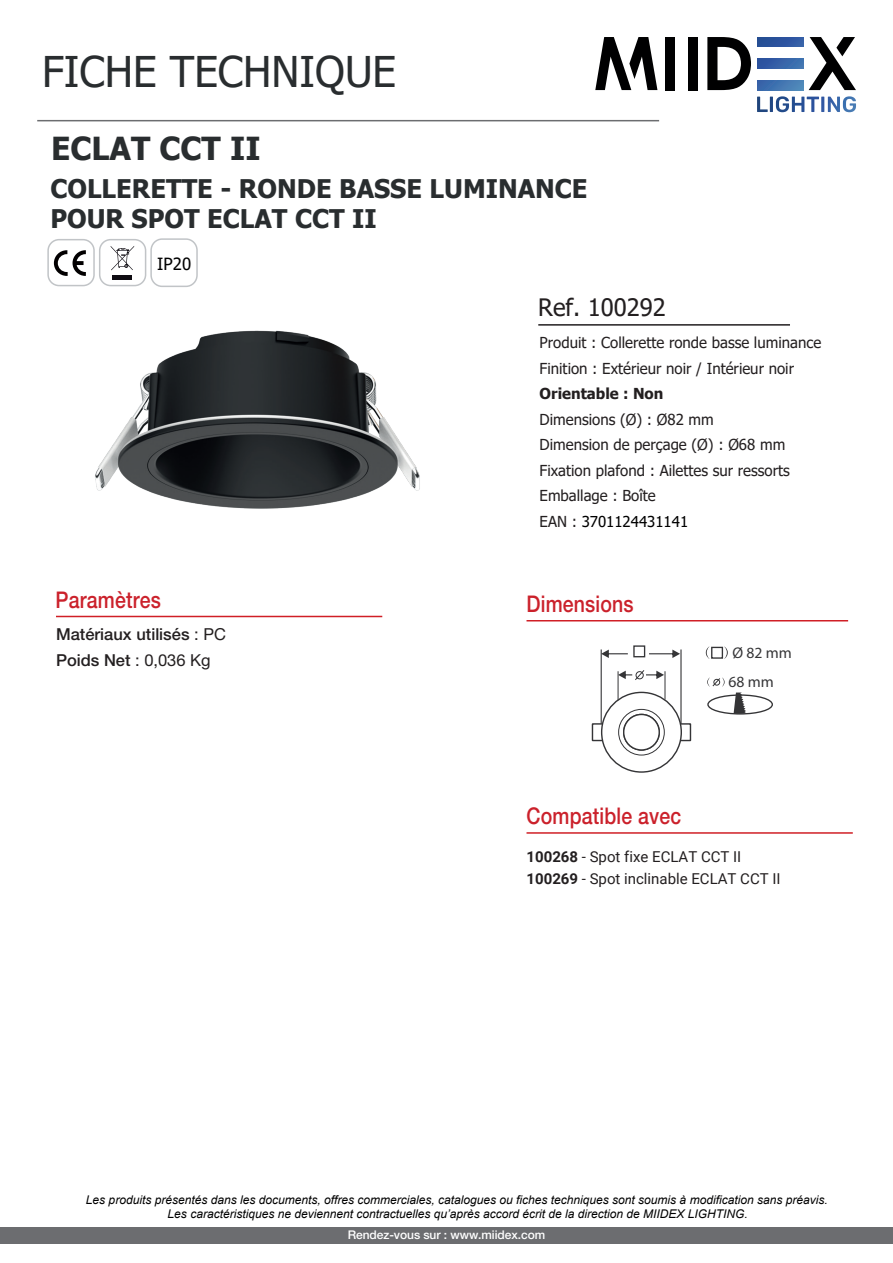
<style>
.page{position:relative;width:893px;height:1263px;background:#fff}
.page>*{position:absolute;margin:0;border:0;box-sizing:border-box;transform-origin:0 0}
.t1{font:42.3px "Tahoma";color:#292d2f}
.t2{font:700 31.65px "Tahoma";color:#292d2f}
.t3{font:700 25.65px/30.6px "Tahoma";color:#292d2f}
.t4{font:24px "Tahoma";color:#231f20}
.t5{font:500 22.95px "Helvetica Neue LT Std";letter-spacing:.01em;color:#cb212b;scale:.85 1}
.t6{font:16.8px "Tahoma";color:#000}
.t7{font:500 16.5px/26.4px "Helvetica Neue LT Std";color:#231f20}
.t8{font:15.6px/29.8px "Myriad Pro";color:#353537}
.t9{font:15.15px/25.5px "Tahoma";color:#231f20}
.t10{font:700 15.15px "Tahoma";color:#231f20}
.t11{font:15px/22.5px "Roboto";color:#231f20}
.t12{font:15px "Tahoma";color:#000}
.t13{font:italic 12px "Arial";color:#000001}
.t14{font:500 12px "Helvetica Neue LT Std";letter-spacing:-.005em;color:#fff}
.s1{font-size:15.15px;color:#231f20}
.s2{font-weight:400}
.s3{font-weight:700}
</style>
<div class="page">
<hr style="left:538px;top:324px;width:252px;height:2px;background:#231f20">
<div style="left:47px;top:239px;width:48px;height:47px;border:1px solid #c1c4c7;border-radius:11px"></div>
<div style="left:99px;top:239px;width:47px;height:47px;border:1px solid #c1c4c7;border-radius:11px"></div>
<svg style="left:54px;top:250px;width:32px;height:26px"></svg>
<svg style="left:111px;top:246px;width:23px;height:24px"></svg>
<div style="left:113px;top:275px;width:19px;height:5px;background:#0f0c12"></div>
<div style="left:592px;top:723px;width:99px;height:18px;border:1px solid #353537"></div>
<div style="left:602px;top:692px;width:79px;height:80px;background:#fff;border-radius:50%"></div>
<svg style="left:602px;top:649px;width:26px;height:9px"></svg>
<svg style="left:649px;top:649px;width:31px;height:9px"></svg>
<hr style="left:680px;top:649px;width:2px;height:75px;background:#353537">
<hr style="left:601px;top:649px;width:1px;height:75px;background:#353537">
<svg style="left:618px;top:670px;width:47px;height:30px"></svg>
<svg style="left:619px;top:709px;width:45px;height:46px"></svg>
<div style="left:618px;top:709px;width:47px;height:46px;border:1px solid #353537;border-radius:50%"></div>
<div style="left:624px;top:714px;width:35px;height:36px;background:#fff;border-radius:50%"></div>
<div style="left:623px;top:714px;width:37px;height:37px;border:1px solid #353537;border-radius:50%"></div>
<div style="left:633px;top:645px;width:12px;height:12px;border:1px solid #353537"></div>
<svg style="left:706px;top:646px;width:3px;height:13px"></svg>
<svg style="left:724px;top:646px;width:4px;height:13px"></svg>
<div style="left:711px;top:647px;width:12px;height:12px;border:1px solid #353537"></div>
<svg style="left:734px;top:692px;width:12px;height:21px"></svg>
<div style="left:707px;top:694px;width:66px;height:21px;border:1px solid #343436;border-radius:50%"></div>
<svg style="left:707px;top:677px;width:18px;height:10px"></svg>
<div style="left:0;top:1227px;width:893px;height:16px;background:#6c6d70"></div>
<svg style="left:809px;top:37px;width:47px;height:53px"></svg>
<svg style="left:707px;top:37px;width:44px;height:53px"></svg>
<div style="left:688px;top:37px;width:10px;height:53px;background:#000001"></div>
<div style="left:665px;top:37px;width:10px;height:53px;background:#000001"></div>
<svg style="left:757px;top:96px;width:99px;height:16px"></svg>
<svg style="left:595px;top:37px;width:62px;height:53px"></svg>
<svg style="left:757px;top:37px;width:46px;height:9px"></svg>
<svg style="left:757px;top:59px;width:46px;height:9px"></svg>
<svg style="left:757px;top:81px;width:46px;height:9px"></svg>
<hr style="left:37px;top:120px;width:622px;height:1px;background:#6c6d70">
<img style="left:95px;top:330px;width:325px;height:179px">
<hr style="left:56px;top:616px;width:326px;height:1px;background:#d01f26">
<hr style="left:526px;top:620px;width:322px;height:1px;background:#d01f26">
<hr style="left:526px;top:832px;width:327px;height:2px;background:#d01f26">
<div style="left:150px;top:238px;width:48px;height:49px;border:1px solid #c1c4c7;border-radius:11px"></div>
<h1 class="t1" style="left:42px;top:43px;width:356px">FICHE TECHNIQUE</h1>
<h2 class="t2" style="left:51px;top:126px;width:211px">ECLAT CCT II</h2>
<h3 class="t3" style="left:50px;top:174px;width:539px">COLLERETTE - RONDE BASSE LUMINANCE<br>POUR SPOT ECLAT CCT II</h3>
<h3 class="t6" style="left:157px;top:253px;width:35px">IP20</h3>
<h3 class="t4" style="left:538px;top:291px;width:129px">Ref. 100292</h3>
<p class="t9" style="left:540px;top:331px;width:283px">Produit : Collerette ronde basse luminance<br>Finition : Extérieur noir / Intérieur noir</p>
<p class="t10" style="left:540px;top:383px;width:125px">Orientable : Non</p>
<p class="t9" style="left:540px;top:407px;width:252px">Dimensions (Ø) : Ø82 mm<br>Dimension de perçage (Ø) : Ø68 mm<br>Fixation plafond : Ailettes sur ressorts<br>Emballage : Boîte</p>
<p class="t12" style="left:540px;top:511px;width:150px"><span class="s1">EAN :</span> 3701124431141</p>
<h3 class="t5" style="left:56px;top:586px;width:125px">Paramètres</h3>
<h3 class="t5" style="left:526px;top:590px;width:128px">Dimensions</h3>
<h3 class="t7" style="left:56px;top:620px;width:171px">Matériaux utilisés <span class="s2">: PC<br></span>Poids Net <span class="s2">: 0,036 Kg</span></h3>
<h3 class="t8" style="left:728px;top:637px;width:65px">Ø 82 mm<br>68 mm</h3>
<h3 class="t5" style="left:526px;top:802px;width:184px">Compatible avec</h3>
<p class="t11" style="left:526px;top:845px;width:256px"><span class="s3">100268</span> - Spot fixe ECLAT CCT II<br><span class="s3">100269</span> - Spot inclinable ECLAT CCT II</p>
<p class="t13" style="left:86px;top:1191px;width:743px">Les produits présentés dans les documents, offres commerciales, catalogues ou fiches techniques sont soumis à modification sans préavis.</p>
<p class="t13" style="left:168px;top:1206px;width:582px">Les caractéristiques ne deviennent contractuelles qu’après accord écrit de la direction de MIIDEX LIGHTING.</p>
<p class="t14" style="left:348px;top:1227px;width:199px">Rendez-vous sur : www.miidex.com</p>
</div>
